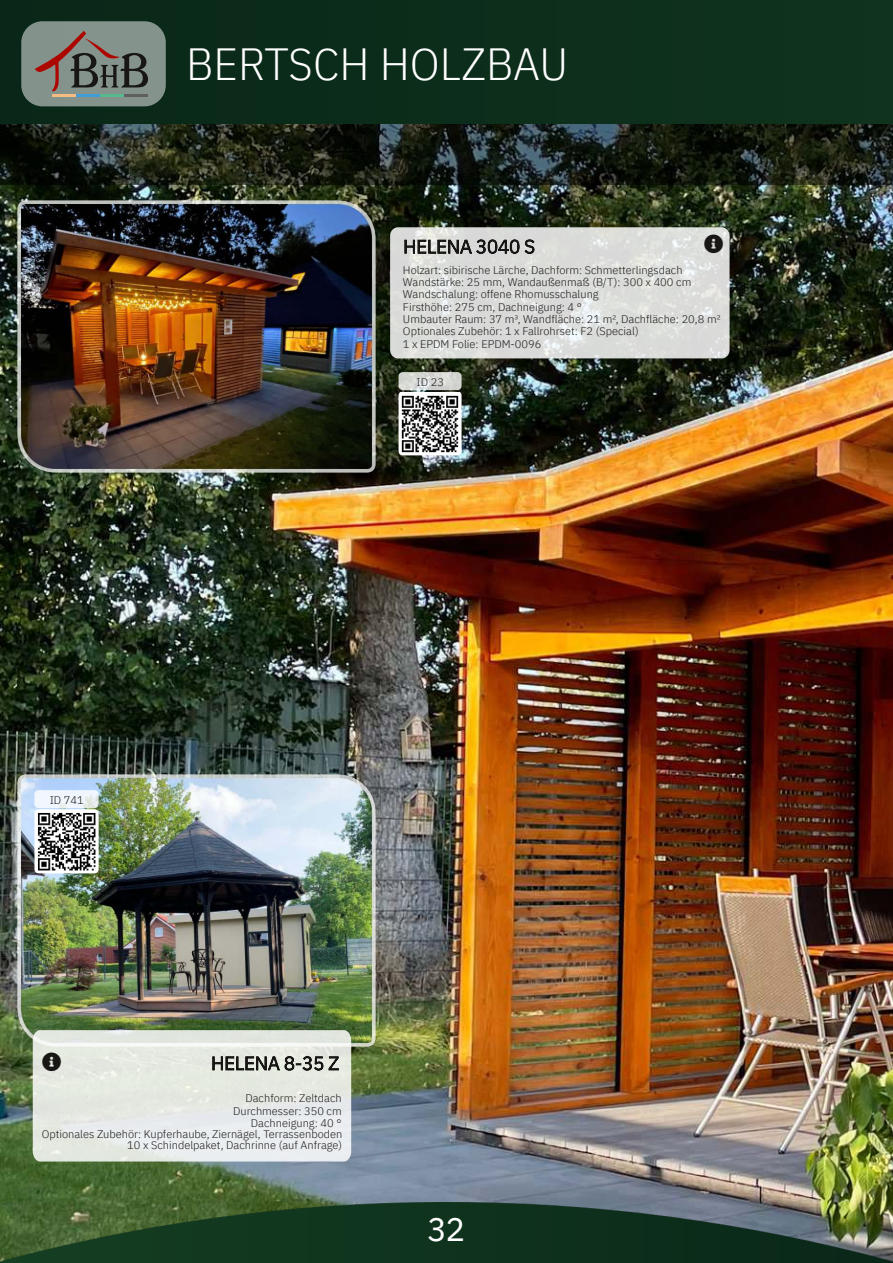
<style>
.page{position:relative;width:893px;height:1263px;background:#fff}
.page>*{position:absolute;margin:0;border:0;box-sizing:border-box;transform-origin:0 0}
.t1{font:45px "font 00000000295 d 01 c 8";color:#fff;scale:.96 1}
.t2{font:33px "font 00000000295 d 01 c 9";color:#fff}
.t3{font:11.1px/12.5px "font 00000000295 d 01 c 8";color:#181715;text-align:right}
.t4{font:11.1px "font 00000000295 d 01 c 8";color:#1a1715}
</style>
<div class="page">
<img style="left:0;top:185px;width:893px;height:1017px">
<img style="left:17px;top:201px;width:358px;height:271px">
<img style="left:17px;top:775px;width:358px;height:271px">
<img style="left:399px;top:392px;width:63px;height:63px">
<svg style="left:399px;top:372px;width:63px;height:18px"></svg>
<img style="left:34px;top:809px;width:65px;height:64px">
<svg style="left:34px;top:790px;width:65px;height:18px"></svg>
<img style="left:0;top:1202px;width:893px;height:61px">
<div style="left:0;top:123px;width:893px;height:62px;background:#000;opacity:.5"></div>
<div style="left:0;top:0;width:893px;height:123px;background:#0c2e1b"></div>
<div style="left:21px;top:21px;width:145px;height:85px;background:#84938b;border-radius:21px"></div>
<hr style="left:52px;top:94px;width:23px;height:3px;background:#f6bb80">
<hr style="left:76px;top:94px;width:24px;height:3px;background:#419cd7">
<hr style="left:100px;top:94px;width:24px;height:3px;background:#58b88e">
<hr style="left:125px;top:94px;width:23px;height:3px;background:#605f5f">
<svg style="left:35px;top:31px;width:113px;height:60px"></svg>
<svg style="left:390px;top:227px;width:339px;height:131px;background:#d8d9d7"></svg>
<svg style="left:33px;top:1030px;width:318px;height:131px;background:#e2e5e1"></svg>
<h1 class="t1" style="left:186px;top:33px;width:399px">BERTSCH HOLZBAU</h1>
<p class="t3" style="left:403px;top:263px;width:319px;text-align:left">Holzart: sibirische Lärche, Dachform: Schmetterlingsdach Wandstärke: 25 mm, Wandaußenmaß (B/T): 300 x 400 cm Wandschalung: offene Rhomusschalung<br>Firsthöhe: 275 cm, Dachneigung: 4 °<br>Umbauter Raum: 37 m³, Wandfläche: 21 m², Dachfläche: 20,8 m²<br>Optionales Zubehör: 1 x Fallrohrset: F2 (Special)<br>1 x EPDM Folie: EPDM-0096</p>
<p class="t4" style="left:416px;top:374px;width:29px">ID 23</p>
<p class="t4" style="left:50px;top:792px;width:36px">ID 741</p>
<p class="t3" style="left:233px;top:1092px;width:110px">Dachform: Zeltdach<br>Durchmesser: 350 cm<br>Dachneigung: 40 °</p>
<p class="t3" style="left:42px;top:1128px;width:302px;line-height:11.1px">Optionales Zubehör: Kupferhaube, Ziernägel, Terrassenboden<br>10 x Schindelpaket, Dachrinne (auf Anfrage)</p>
<h2 class="t2" style="left:427px;top:1207px;width:39px">32</h2>
</div>
